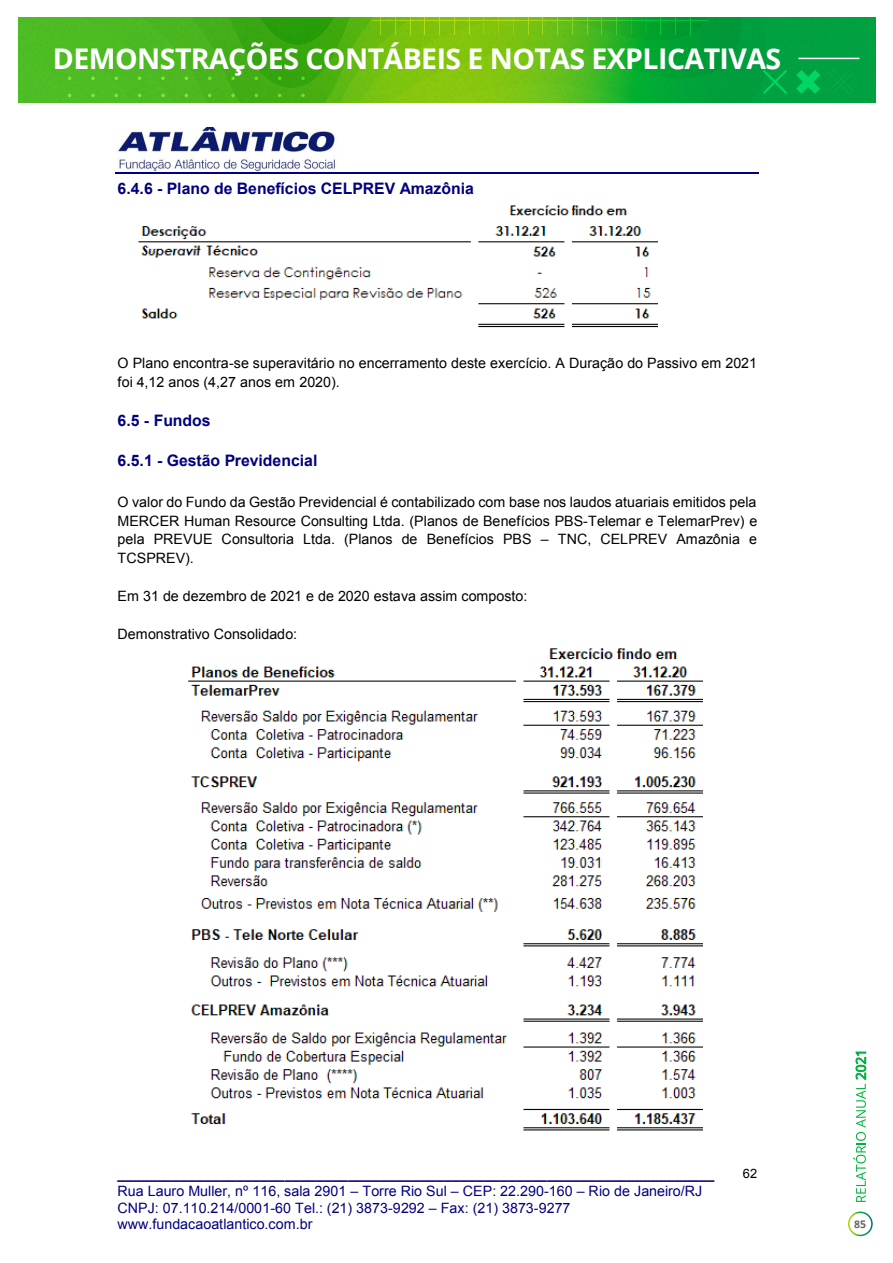
<style>
.page{position:relative;width:893px;height:1263px;background:#fff}
.page>*{position:absolute;margin:0;border:0;box-sizing:border-box;transform-origin:0 0}
.t1{font:700 28.5px "Open Sans";letter-spacing:-.02em;color:#fff}
.t2{font:700 15.75px "Arial";color:#000080}
.t3{font:14.25px/18.9px "Arial";color:#000}
.t4{font:14.25px/16.5px "Arial";color:#000080}
.t5{font:12.9px "Arial";color:#000}
.t6{font:700 10.5px "Open Sans";color:#666}
.s1{font-style:inherit}
.s2{font-weight:700}
</style>
<div class="page">
<svg style="left:848px;top:1211px;width:25px;height:25px"></svg>
<svg style="left:853px;top:1051px;width:14px;height:151px"></svg>
<img style="left:18px;top:18px;width:858px;height:85px">
<svg style="left:91px;top:94px;width:4px;height:3px"></svg>
<svg style="left:161px;top:94px;width:4px;height:3px"></svg>
<svg style="left:231px;top:94px;width:4px;height:3px"></svg>
<svg style="left:301px;top:94px;width:4px;height:3px"></svg>
<svg style="left:91px;top:77px;width:4px;height:3px"></svg>
<svg style="left:161px;top:77px;width:4px;height:3px"></svg>
<svg style="left:231px;top:77px;width:4px;height:3px"></svg>
<svg style="left:301px;top:77px;width:4px;height:3px"></svg>
<svg style="left:763px;top:70px;width:24px;height:24px"></svg>
<svg style="left:828px;top:69px;width:25px;height:25px"></svg>
<svg style="left:796px;top:70px;width:24px;height:24px"></svg>
<hr style="left:372px;top:21px;width:335px;height:1px;background:#fff">
<svg style="left:690px;top:18px;width:1px;height:16px"></svg>
<svg style="left:675px;top:18px;width:1px;height:16px"></svg>
<svg style="left:18px;top:18px;width:650px;height:45px;background:#51b618"></svg>
<hr style="left:798px;top:58px;width:61px;height:1px;background:#fff">
<hr style="left:116px;top:172px;width:643px;height:1px;background:#000080">
<img style="left:118px;top:128px;width:219px;height:43px">
<img style="left:138px;top:205px;width:520px;height:123px">
<img style="left:188px;top:648px;width:515px;height:483px">
<h1 class="t1" style="left:53px;top:38px;width:730px">DEMONSTRAÇÕES CONTÁBEIS E NOTAS EXPLICATIVAS</h1>
<p class="t2" style="left:118px;top:179px;width:358px">6.4.6 - Plano de Benefícios CELPREV Amazônia</p>
<p class="t3" style="left:118px;top:354px;width:641px">O Plano encontra-se superavitário no encerramento deste exercício. A Duração do Passivo em 2021 foi 4,12 anos (4,27 anos em 2020).</p>
<p class="t2" style="left:118px;top:410px;width:95px">6.5 - Fundos</p>
<p class="t2" style="left:118px;top:450px;width:201px">6.5.1 - Gestão Previdencial</p>
<p class="t3" style="left:118px;top:492px;width:641px;text-align:justify">O valor do Fundo da Gestão Previdencial é contabilizado com base nos laudos atuariais emitidos pela MERCER Human Resource Consulting Ltda. (Planos de Benefícios PBS-Telemar e TelemarPrev) e pela PREVUE Consultoria Ltda. (Planos de Benefícios PBS <span class="s1">–</span> TNC, CELPREV Amazônia e TCSPREV).</p>
<p class="t3" style="left:118px;top:587px;width:411px">Em 31 de dezembro de 2021 e de 2020 estava assim composto:</p>
<p class="t3" style="left:118px;top:625px;width:181px">Demonstrativo Consolidado:</p>
<p class="t4" style="left:118px;top:1166px;width:598px"><span class="s2">___________________________________________________________________________ </span>Rua Lauro Muller, nº 116, sala 2901 <span class="s1">–</span> Torre Rio Sul <span class="s1">–</span> CEP: 22.290-160 <span class="s1">–</span> Rio de Janeiro/RJ CNPJ: 07.110.214/0001-60 Tel.: (21) 3873-9292 <span class="s1">–</span> Fax: (21) 3873-9277 www.fundacaoatlantico.com.br</p>
<p class="t5" style="left:743px;top:1165px;width:16px">62</p>
<p class="t6" style="left:854px;top:1217px;width:13px">85</p>
</div>
